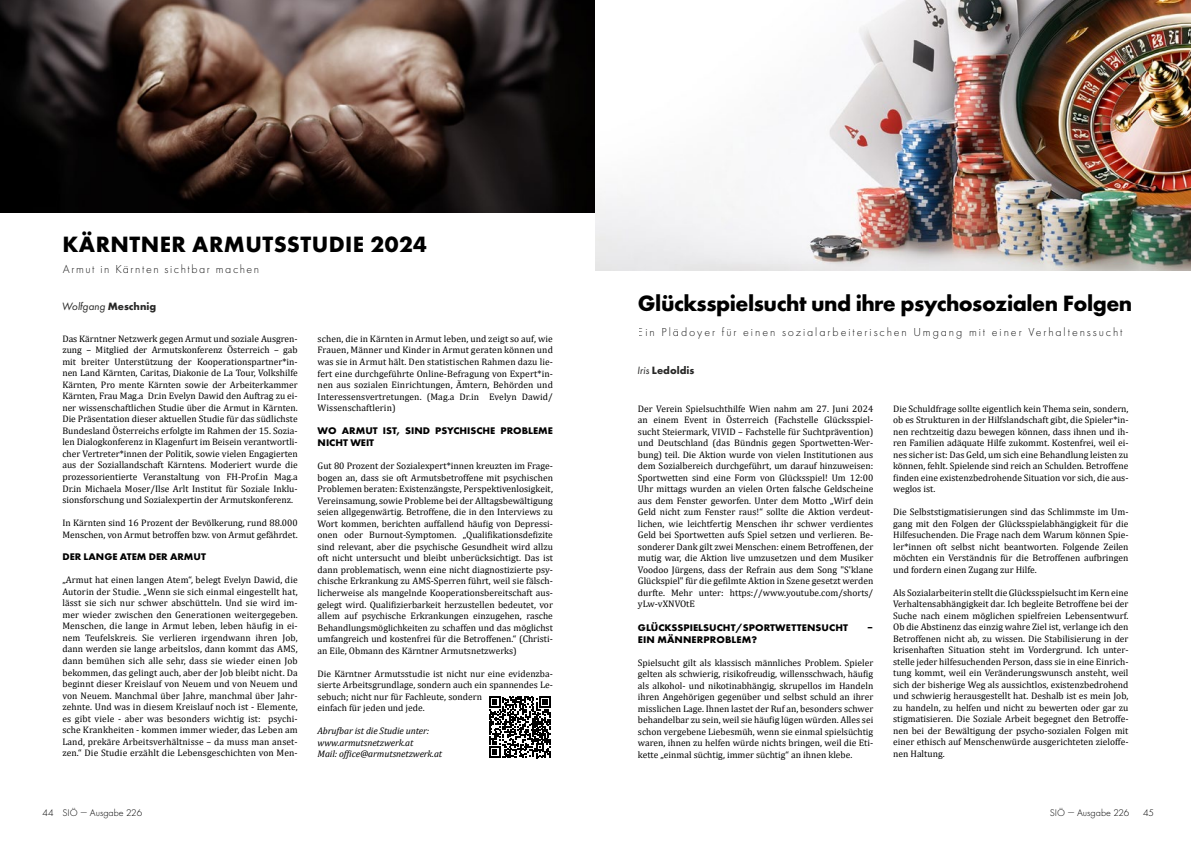
<style>
.page{position:relative;width:1191px;height:842px;background:#fff}
.page>*{position:absolute;margin:0;border:0;box-sizing:border-box;transform-origin:0 0}
.t1{font:700 23px "Futura PT";letter-spacing:-.02em;color:#000}
.t2{font:700 23px "Futura PT";letter-spacing:.02em;color:#000}
.t3{font:300 12px "Futura PT";letter-spacing:.16em;color:#000}
.t4{font:300 12px "Futura PT";letter-spacing:.13em;color:#000}
.t5{font:italic 11px "Futura PT";color:#282827}
.t6{font:700 11px "Futura PT";color:#282827}
.t7{font:700 10px/12px "Futura PT";color:#000;scale:1.04 1}
.t8{font:300 10px "Futura PT";color:#000}
.t9{font:9.5px/11.5px "Cambria";color:#000;text-align:justify}
.t10{font:italic 9.5px/11.5px "Cambria";letter-spacing:-.01em;color:#000}
.s1{font-weight:700;font-style:normal}
.s2{font-weight:400;font-style:italic}
</style>
<div class="page">
<img style="left:0;top:0;width:595px;height:213px">
<svg style="left:489px;top:696px;width:62px;height:62px"></svg>
<img style="left:595px;top:0;width:596px;height:270px">
<h1 class="t2" style="left:62px;top:230px;width:366px">KÄRNTNER ARMUTSSTUDIE 2024</h1>
<p class="t4" style="left:63px;top:262px;width:198px">Armut in Kärnten sichtbar machen</p>
<p class="t5" style="left:62px;top:299px;width:96px">Wolfgang <span class="s1">Meschnig</span></p>
<p class="t9" style="left:62px;top:333px;width:237px">Das Kärntner Netzwerk gegen Armut und soziale Ausgren&shy;zung – Mitglied der Armutskonferenz Österreich – gab mit breiter Unterstützung der Kooperationspartner*in&shy;nen Land Kärnten, Caritas, Diakonie de La Tour, Volkshilfe Kärnten, Pro mente Kärnten sowie der Arbeiterkammer Kärnten, Frau Mag.a Dr.in Evelyn Dawid den Auftrag zu ei&shy;ner wissenschaftlichen Studie über die Armut in Kärnten.<br>Die Präsentation dieser aktuellen Studie für das südlichste Bundesland Österreichs erfolgte im Rahmen der 15. Sozia&shy;len Dialogkonferenz in Klagenfurt im Beisein verantwortli&shy;cher Vertreter*innen der Politik, sowie vielen Engagierten aus der Soziallandschaft Kärntens. Moderiert wurde die prozessorientierte Veranstaltung von FH-Prof.in Mag.a Dr.in Michaela Moser/Ilse Arlt Institut für Soziale Inklu&shy;sionsforschung und Sozialexpertin der Armutskonferenz.</p>
<p class="t9" style="left:62px;top:517px;width:237px">In Kärnten sind 16 Prozent der Bevölkerung, rund 88.000<br>Menschen, von Armut betroffen bzw. von Armut gefährdet.</p>
<p class="t7" style="left:62px;top:551px;width:139px">DER LANGE ATEM DER ARMUT</p>
<p class="t9" style="left:62px;top:574px;width:237px">„Armut hat einen langen Atem“, belegt Evelyn Dawid, die Autorin der Studie. „Wenn sie sich einmal eingestellt hat, lässt sie sich nur schwer abschütteln. Und sie wird im&shy;mer wieder zwischen den Generationen weitergegeben.<br>Menschen, die lange in Armut leben, leben häufig in ei&shy;nem Teufelskreis. Sie verlieren irgendwann ihren Job, dann werden sie lange arbeitslos, dann kommt das AMS, dann bemühen sich alle sehr, dass sie wieder einen Job bekommen, das gelingt auch, aber der Job bleibt nicht. Da beginnt dieser Kreislauf von Neuem und von Neuem und von Neuem. Manchmal über Jahre, manchmal über Jahr&shy;zehnte. Und was in diesem Kreislauf noch ist - Elemente, es gibt viele - aber was besonders wichtig ist: psychi&shy;sche Krankheiten - kommen immer wieder, das Leben am Land, prekäre Arbeitsverhältnisse – da muss man anset&shy;zen.“ Die Studie erzählt die Lebensgeschichten von Men-</p>
<p class="t9" style="left:317px;top:333px;width:237px">schen, die in Kärnten in Armut leben, und zeigt so auf, wie Frauen, Männer und Kinder in Armut geraten können und was sie in Armut hält. Den statistischen Rahmen dazu lie&shy;fert eine durchgeführte Online-Befragung von Expert*in&shy;nen aus sozialen Einrichtungen, Ämtern, Behörden und Interessensvertretungen. (Mag.a Dr.in Evelyn Dawid/ Wissenschaftlerin)</p>
<p class="t7" style="left:318px;top:425px;width:228px">WO ARMUT IST, SIND PSYCHISCHE PROBLEME<br>NICHT WEIT</p>
<p class="t9" style="left:317px;top:460px;width:237px">Gut 80 Prozent der Sozialexpert*innen kreuzten im Frage&shy;bogen an, dass sie oft Armutsbetroffene mit psychischen Problemen beraten: Existenzängste, Perspektivenlosigkeit, Vereinsamung, sowie Probleme bei der Alltagsbewältigung seien allgegenwärtig. Betroffene, die in den Interviews zu Wort kommen, berichten auffallend häufig von Depressi&shy;onen oder Burnout-Symptomen. „Qualifikationsdefizite sind relevant, aber die psychische Gesundheit wird allzu oft nicht untersucht und bleibt unberücksichtigt. Das ist dann problematisch, wenn eine nicht diagnostizierte psy&shy;chische Erkrankung zu AMS-Sperren führt, weil sie fälsch&shy;licherweise als mangelnde Kooperationsbereitschaft aus&shy;gelegt wird. Qualifizierbarkeit herzustellen bedeutet, vor allem auf psychische Erkrankungen einzugehen, rasche Behandlungsmöglichkeiten zu schaffen und das möglichst umfangreich und kostenfrei für die Betroffenen.“ (Christi&shy;an Eile, Obmann des Kärntner Armutsnetzwerks)</p>
<p class="t9" style="left:317px;top:667px;width:237px;text-align:left">Die Kärntner Armutsstudie ist nicht nur eine evidenzba&shy;sierte Arbeitsgrundlage, sondern auch ein spannendes Le&shy;sebuch; nicht nur für Fachleute, sondern<br>einfach für jeden und jede.</p>
<p class="t10" style="left:317px;top:725px;width:126px">Abrufbar ist die Studie unter: www.armutsnetzwerk.at<br>Mail: office@armutsnetzwerk.at</p>
<h1 class="t1" style="left:638px;top:288px;width:496px">Glücksspielsucht und ihre psychosozialen Folgen</h1>
<p class="t3" style="left:638px;top:325px;width:486px">Ein Plädoyer für einen sozialarbeiterischen Umgang mit einer Verhaltenssucht</p>
<p class="t6" style="left:637px;top:364px;width:59px"><span class="s2">Iris</span> Ledoldis</p>
<p class="t9" style="left:638px;top:403px;width:237px">Der Verein Spielsuchthilfe Wien nahm am 27. Juni 2024 an einem Event in Österreich (Fachstelle Glücksspiel&shy;sucht Steiermark, VIVID – Fachstelle für Suchtprävention) und Deutschland (das Bündnis gegen Sportwetten-Wer&shy;bung) teil. Die Aktion wurde von vielen Institutionen aus dem Sozialbereich durchgeführt, um darauf hinzuweisen:<br>Sportwetten sind eine Form von Glücksspiel! Um 12:00<br>Uhr mittags wurden an vielen Orten falsche Geldscheine aus dem Fenster geworfen. Unter dem Motto „Wirf dein Geld nicht zum Fenster raus!“ sollte die Aktion verdeut&shy;lichen, wie leichtfertig Menschen ihr schwer verdientes Geld bei Sportwetten aufs Spiel setzen und verlieren. Be&shy;sonderer Dank gilt zwei Menschen: einem Betroffenen, der mutig war, die Aktion live umzusetzen und dem Musiker Voodoo Jürgens, dass der Refrain aus dem Song "S'klane Glückspiel" für die gefilmte Aktion in Szene gesetzt werden durfte. Mehr unter: https://www.youtube.com/shorts/ yLw-vXNVOtE</p>
<p class="t7" style="left:638px;top:621px;width:204px">GLÜCKSSPIELSUCHT/SPORTWETTENSUCHT</p>
<p class="t7" style="left:867px;top:621px;width:7px">–</p>
<p class="t7" style="left:638px;top:633px;width:116px">EIN MÄNNERPROBLEM?</p>
<p class="t9" style="left:638px;top:657px;width:237px">Spielsucht gilt als klassisch männliches Problem. Spieler gelten als schwierig, risikofreudig, willensschwach, häufig als alkohol- und nikotinabhängig, skrupellos im Handeln ihren Angehörigen gegenüber und selbst schuld an ihrer misslichen Lage. Ihnen lastet der Ruf an, besonders schwer behandelbar zu sein, weil sie häufig lügen würden. Alles sei schon vergebene Liebesmüh, wenn sie einmal spielsüchtig waren, ihnen zu helfen würde nichts bringen, weil die Eti&shy;kette „einmal süchtig, immer süchtig“ an ihnen klebe.</p>
<p class="t9" style="left:893px;top:403px;width:237px">Die Schuldfrage sollte eigentlich kein Thema sein, sondern, ob es Strukturen in der Hilfslandschaft gibt, die Spieler*in&shy;nen rechtzeitig dazu bewegen können, dass ihnen und ih&shy;ren Familien adäquate Hilfe zukommt. Kostenfrei, weil ei&shy;nes sicher ist: Das Geld, um sich eine Behandlung leisten zu können, fehlt. Spielende sind reich an Schulden. Betroffene finden eine existenzbedrohende Situation vor sich, die aus&shy;weglos ist.</p>
<p class="t9" style="left:893px;top:506px;width:237px">Die Selbststigmatisierungen sind das Schlimmste im Um&shy;gang mit den Folgen der Glücksspielabhängigkeit für die Hilfesuchenden. Die Frage nach dem Warum können Spie&shy;ler*innen oft selbst nicht beantworten. Folgende Zeilen möchten ein Verständnis für die Betroffenen aufbringen und fordern einen Zugang zur Hilfe.</p>
<p class="t9" style="left:893px;top:587px;width:237px">Als Sozialarbeiterin stellt die Glücksspielsucht im Kern eine Verhaltensabhängigkeit dar. Ich begleite Betroffene bei der Suche nach einem möglichen spielfreien Lebensentwurf.<br>Ob die Abstinenz das einzig wahre Ziel ist, verlange ich den Betroffenen nicht ab, zu wissen. Die Stabilisierung in der krisenhaften Situation steht im Vordergrund. Ich unter&shy;stelle jeder hilfesuchenden Person, dass sie in eine Einrich&shy;tung kommt, weil ein Veränderungswunsch ansteht, weil sich der bisherige Weg als aussichtlos, existenzbedrohend und schwierig herausgestellt hat. Deshalb ist es mein Job, zu handeln, zu helfen und nicht zu bewerten oder gar zu stigmatisieren. Die Soziale Arbeit begegnet den Betroffe&shy;nen bei der Bewältigung der psycho-sozialen Folgen mit einer ethisch auf Menschenwürde ausgerichteten zieloffe&shy;nen Haltung.</p>
<p class="t8" style="left:43px;top:807px;width:101px">44 SIÖ — Ausgabe 226</p>
<p class="t8" style="left:1049px;top:807px;width:81px">SIÖ — Ausgabe 226</p>
<p class="t8" style="left:1143px;top:807px;width:12px">45</p>
</div>
